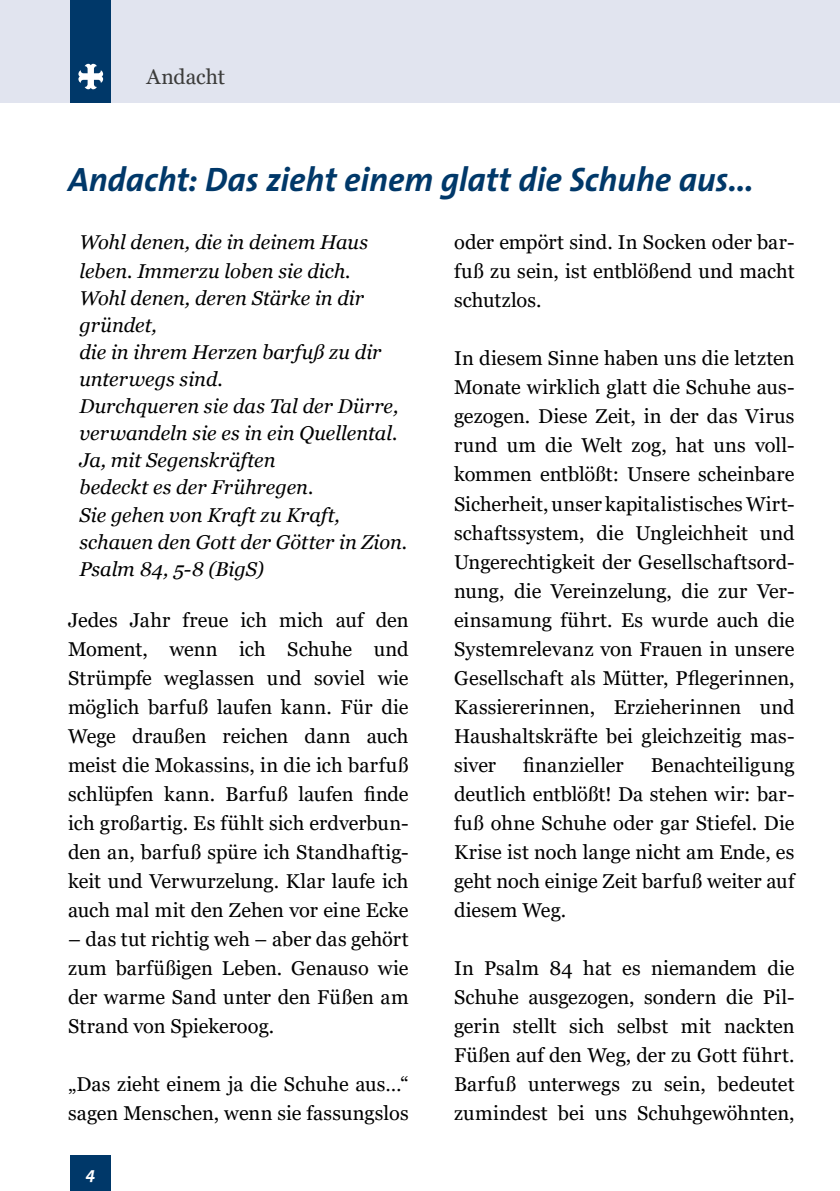
<style>
.page{position:relative;width:840px;height:1191px;background:#fff}
.page>*{position:absolute;margin:0;border:0;box-sizing:border-box;transform-origin:0 0}
.t1{font:italic 700 34px "The Sans";letter-spacing:-.005em;color:#003869}
.t2{font:21px "Georgia";letter-spacing:-.005em;color:#3c3c3b}
.t3{font:20px/29px "Georgia";color:#000;text-align:justify}
.t4{font:italic 20px/27px "Georgia";color:#000}
.t5{font:italic 700 17px "The Sans";color:#fff}
</style>
<div class="page">
<div style="left:0;top:0;width:839px;height:102px;background:#e1e4ef"></div>
<div style="left:71px;top:0;width:40px;height:102px;background:#003869"></div>
<svg style="left:78px;top:64px;width:25px;height:25px"></svg>
<div style="left:71px;top:1155px;width:40px;height:36px;background:#003869"></div>
<p class="t2" style="left:146px;top:64px;width:80px">Andacht</p>
<h1 class="t1" style="left:68px;top:158px;width:687px">Andacht: Das zieht einem glatt die Schuhe aus…</h1>
<p class="t4" style="left:79px;top:228px;width:290px;line-height:29px">Wohl denen, die in deinem Haus leben. Immerzu loben sie dich.</p>
<p class="t4" style="left:79px;top:285px;width:329px">Wohl denen, deren Stärke in dir gründet,<br>die in ihrem Herzen barfuß zu dir unterwegs sind.<br>Durchqueren sie das Tal der Dürre, verwandeln sie es in ein Quellental.<br>Ja, mit Segenskräften<br>bedeckt es der Frühregen.<br>Sie gehen von Kraft zu Kraft, schauen den Gott der Götter in Zion.<br>Psalm 84, 5-8 (BigS)</p>
<p class="t3" style="left:68px;top:605px;width:342px">Jedes Jahr freue ich mich auf den Moment, wenn ich Schuhe und Strümpfe weglassen und soviel wie möglich barfuß laufen kann. Für die Wege draußen reichen dann auch meist die Mokassins, in die ich barfuß schlüpfen kann. Barfuß laufen finde ich großartig. Es fühlt sich erdverbun&shy;den an, barfuß spüre ich Standhaftig&shy;keit und Verwurzelung. Klar laufe ich auch mal mit den Zehen vor eine Ecke</p>
<p class="t3" style="left:68px;top:924px;width:342px">– das tut richtig weh – aber das gehört zum barfüßigen Leben. Genauso wie der warme Sand unter den Füßen am Strand von Spiekeroog.</p>
<p class="t3" style="left:68px;top:1069px;width:342px">„Das zieht einem ja die Schuhe aus…“ sagen Menschen, wenn sie fassungslos</p>
<p class="t3" style="left:454px;top:228px;width:342px">oder empört sind. In Socken oder bar&shy;fuß zu sein, ist entblößend und macht schutzlos.</p>
<p class="t3" style="left:454px;top:344px;width:342px">In diesem Sinne haben uns die letzten Monate wirklich glatt die Schuhe aus&shy;gezogen. Diese Zeit, in der das Virus rund um die Welt zog, hat uns voll&shy;kommen entblößt: Unsere scheinbare Sicherheit, unser kapitalistisches Wirt&shy;schaftssystem, die Ungleichheit und Ungerechtigkeit der Gesellschaftsord&shy;nung, die Vereinzelung, die zur Ver&shy;einsamung führt. Es wurde auch die Systemrelevanz von Frauen in unsere Gesellschaft als Mütter, Pflegerinnen, Kassiererinnen, Erzieherinnen und Haushaltskräfte bei gleichzeitig mas&shy;siver</p>
<p class="t3" style="left:523px;top:750px;width:102px">finanzieller</p>
<p class="t3" style="left:454px;top:750px;width:342px;text-indent:196px">Benachteiligung deutlich entblößt! Da stehen wir: bar&shy;fuß ohne Schuhe oder gar Stiefel. Die Krise ist noch lange nicht am Ende, es geht noch einige Zeit barfuß weiter auf diesem Weg.</p>
<p class="t3" style="left:454px;top:953px;width:342px">In Psalm 84 hat es niemandem die Schuhe ausgezogen, sondern die Pil&shy;gerin stellt sich selbst mit nackten Füßen auf den Weg, der zu Gott führt.<br>Barfuß unterwegs zu sein, bedeutet zumindest bei uns Schuhgewöhnten,</p>
<p class="t5" style="left:86px;top:1162px;width:11px">4</p>
</div>
